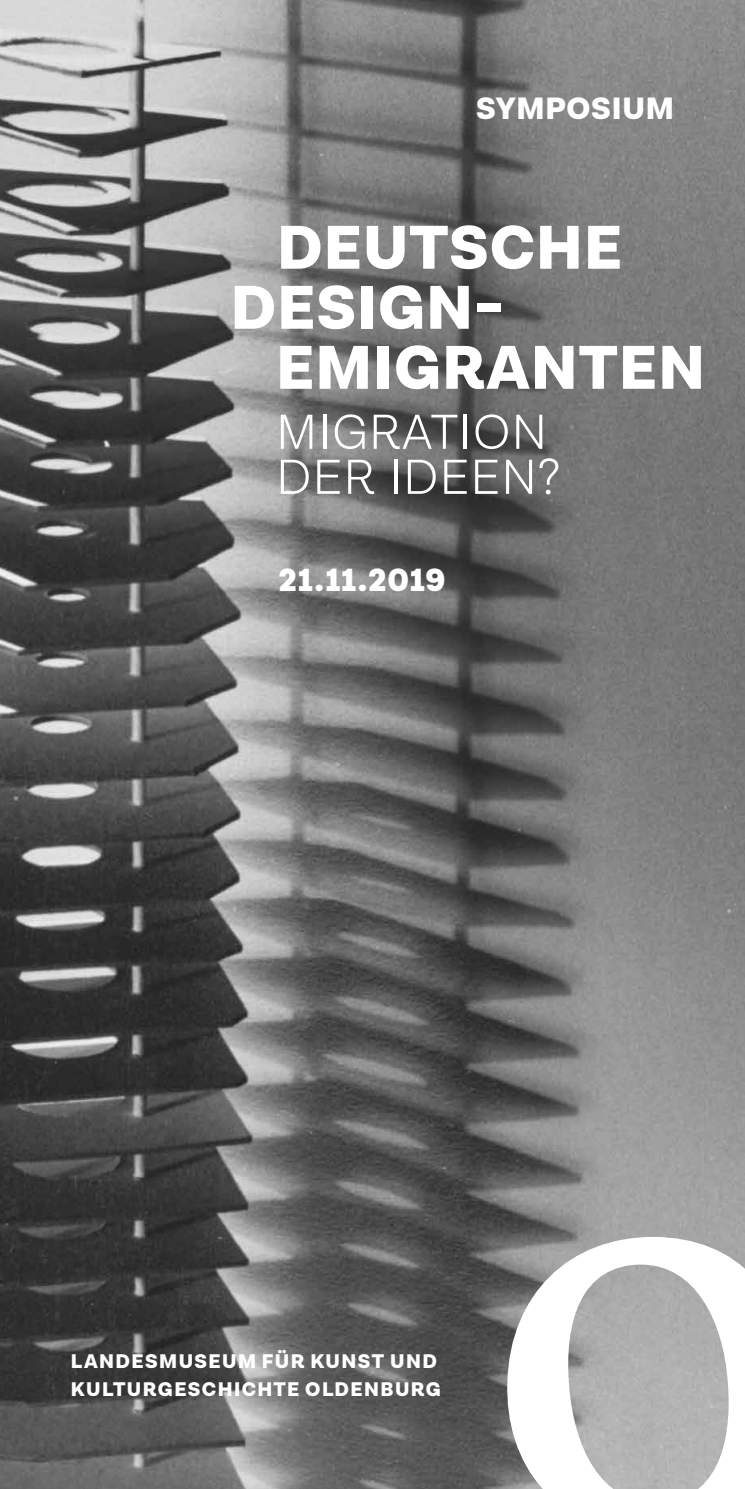
<style>
.page{position:relative;width:745px;height:1489px;background:#fff}
.page>*{position:absolute;margin:0;border:0;box-sizing:border-box;transform-origin:0 0}
.t1{font:900 62.5px/60px "Lota Grotesque";letter-spacing:.02em;color:#fff}
.t2{font:300 50px/45px "Lota Grotesque";letter-spacing:.02em;color:#fff}
.t3{font:900 32.5px "Lota Grotesque";letter-spacing:.02em;color:#fff}
.t4{font:900 31.25px "Lota Grotesque";letter-spacing:.025em;color:#fff}
.t5{font:900 20px/27.5px "Lota Grotesque";letter-spacing:.07em;color:#fff}
</style>
<div class="page">
<img style="left:0;top:0;width:744px;height:1488px">
<svg style="left:503px;top:1236px;width:241px;height:252px"></svg>
<h3 class="t4" style="left:476px;top:89px;width:199px">SYMPOSIUM</h3>
<h1 class="t1" style="left:230px;top:220px;width:393px;text-indent:46px">DEUTSCHE<br>DESIGN-</h1>
<h1 class="t1" style="left:276px;top:340px;width:430px">EMIGRANTEN</h1>
<h2 class="t2" style="left:276px;top:410px;width:285px">MIGRATION<br>DER IDEEN?</h2>
<h3 class="t3" style="left:278px;top:561px;width:168px">21.11.2019</h3>
<p class="t5" style="left:71px;top:1348px;width:371px">LANDESMUSEUM FÜR KUNST UND<br>KULTURGESCHICHTE OLDENBURG</p>
</div>
